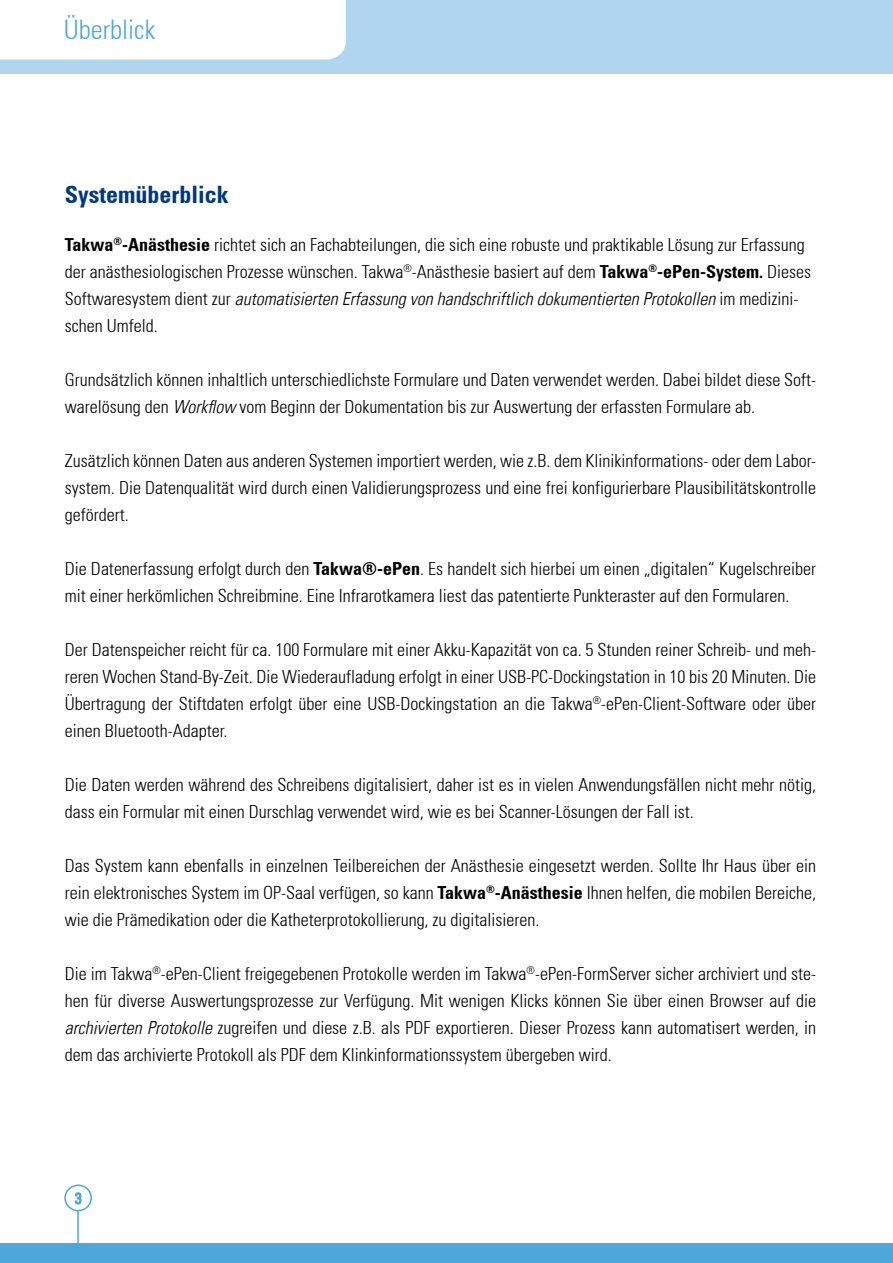
<style>
.page{position:relative;width:893px;height:1263px;background:#fff}
.page>*{position:absolute;margin:0;border:0;box-sizing:border-box;transform-origin:0 0}
.t1{font:300 condensed 27px "Univers 47";color:#4ea7d9}
.t2{font:700 condensed 24px "Univers 67";color:#003882}
.t3{font:300 condensed 18px/27px "Univers 47";color:#000}
.t4{font:italic 300 condensed 18px "Univers LT";color:#000}
.s1{font-family:"Univers 67";font-weight:700}
.s2{font-family:"Univers 47";font-style:normal}
.s3{font-family:"Univers LT";font-style:italic}
</style>
<div class="page">
<div style="left:0;top:1243px;width:893px;height:20px;background:#4ea7d9"></div>
<hr style="left:77px;top:1210px;width:2px;height:53px;background:#4ea7d9">
<div style="left:64px;top:1184px;width:28px;height:27px;border:2px solid #4ea7d9;border-radius:50%"></div>
<svg style="left:74px;top:1192px;width:8px;height:13px"></svg>
<div style="left:0;top:0;width:893px;height:73px;background:#b0d5ee"></div>
<div style="left:0;top:0;width:346px;height:60px;background:#fff"></div>
<h1 class="t1" style="left:64px;top:13px;width:93px">Überblick</h1>
<h2 class="t2" style="left:65px;top:180px;width:165px">Systemüberblick</h2>
<p class="t3" style="left:65px;top:231px;width:748px"><span class="s1">Takwa</span><sup>®</sup><span class="s1">-Anästhesie</span> richtet sich an Fachabteilungen, die sich eine robuste und praktikable Lösung zur Erfassung der anästhesiologischen Prozesse wünschen. Takwa<sup>®</sup>-Anästhesie basiert auf dem <span class="s1">Takwa</span><sup>®</sup><span class="s1">-ePen-System.</span> Dieses</p>
<p class="t4" style="left:65px;top:288px;width:735px"><span class="s2">Softwaresystem dient zur</span> automatisierten Erfassung von handschriftlich dokumentierten Protokollen <span class="s2">im medizini-</span></p>
<p class="t3" style="left:65px;top:312px;width:94px">schen Umfeld.</p>
<p class="t3" style="left:65px;top:366px;width:753px">Grundsätzlich können inhaltlich unterschiedlichste Formulare und Daten verwendet werden. Dabei bildet diese Soft&shy;warelösung den <span class="s3">Workflow</span> vom Beginn der Dokumentation bis zur Auswertung der erfassten Formulare ab.</p>
<p class="t3" style="left:65px;top:447px;width:753px;text-align:justify">Zusätzlich können Daten aus anderen Systemen importiert werden, wie z.B. dem Klinikinformations- oder dem Labor&shy;system. Die Datenqualität wird durch einen Validierungsprozess und eine frei konfigurierbare Plausibilitätskontrolle gefördert.</p>
<p class="t3" style="left:65px;top:555px;width:753px">Die Datenerfassung erfolgt durch den <span class="s1">Takwa®-ePen</span>. Es handelt sich hierbei um einen „digitalen“ Kugelschreiber mit einer herkömlichen Schreibmine. Eine Infrarotkamera liest das patentierte Punkteraster auf den Formularen.</p>
<p class="t3" style="left:65px;top:636px;width:753px;text-align:justify">Der Datenspeicher reicht für ca. 100 Formulare mit einer Akku-Kapazität von ca. 5 Stunden reiner Schreib- und meh&shy;reren Wochen Stand-By-Zeit. Die Wiederaufladung erfolgt in einer USB-PC-Dockingstation in 10 bis 20 Minuten. Die Übertragung der Stiftdaten erfolgt über eine USB-Dockingstation an die Takwa<sup>®</sup>-ePen-Client-Software oder über einen Bluetooth-Adapter.</p>
<p class="t3" style="left:65px;top:771px;width:753px">Die Daten werden während des Schreibens digitalisiert, daher ist es in vielen Anwendungsfällen nicht mehr nötig, dass ein Formular mit einen Durschlag verwendet wird, wie es bei Scanner-Lösungen der Fall ist.</p>
<p class="t3" style="left:65px;top:852px;width:753px;text-align:justify">Das System kann ebenfalls in einzelnen Teilbereichen der Anästhesie eingesetzt werden. Sollte Ihr Haus über ein rein elektronisches System im OP-Saal verfügen, so kann <span class="s1">Takwa</span><sup>®</sup><span class="s1">-Anästhesie</span> Ihnen helfen, die mobilen Bereiche, wie die Prämedikation oder die Katheterprotokollierung, zu digitalisieren.</p>
<p class="t3" style="left:65px;top:960px;width:753px;text-align:justify">Die im Takwa<sup>®</sup>-ePen-Client freigegebenen Protokolle werden im Takwa<sup>®</sup>-ePen-FormServer sicher archiviert und ste&shy;hen für diverse Auswertungsprozesse zur Verfügung. Mit wenigen Klicks können Sie über einen Browser auf die <span class="s3">archivierten Protokolle</span> zugreifen und diese z.B. als PDF exportieren. Dieser Prozess kann automatisert werden, in dem das archivierte Protokoll als PDF dem Klinkinformationssystem übergeben wird.</p>
</div>
